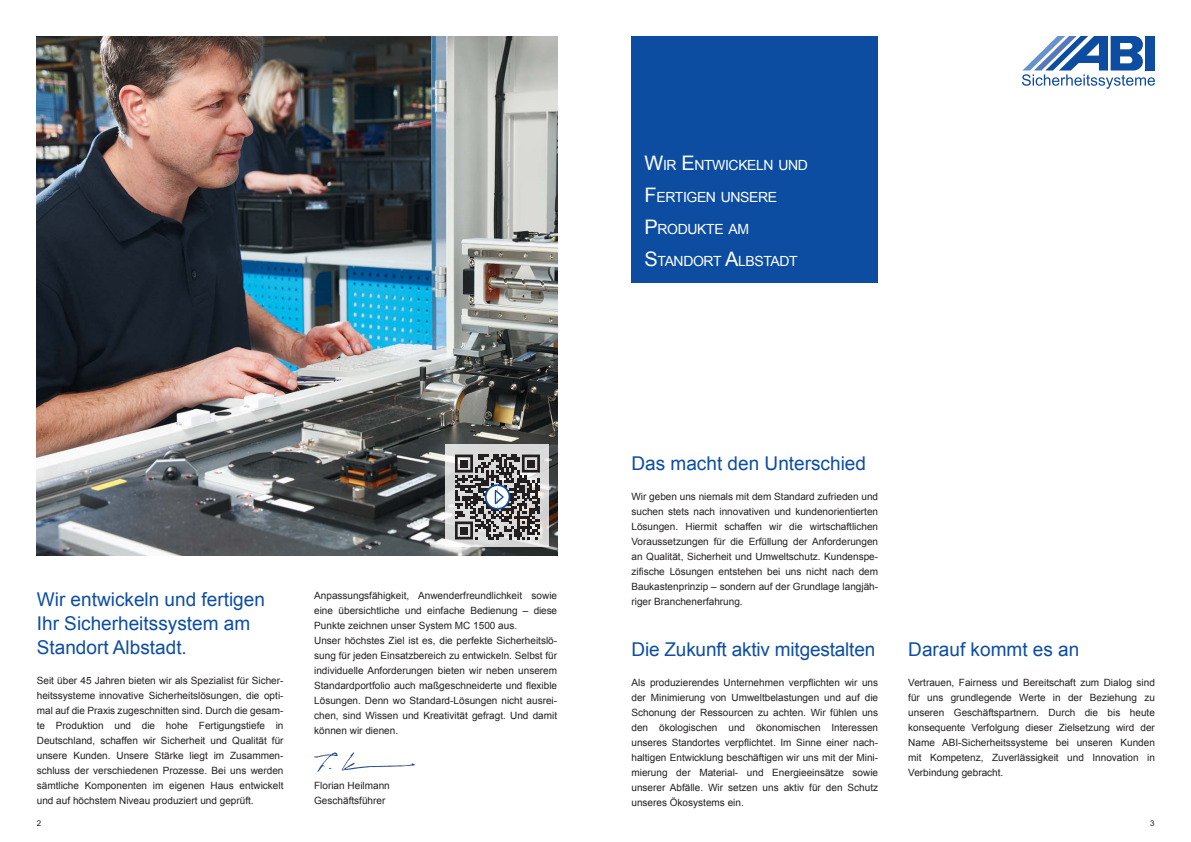
<style>
.page{position:relative;width:1191px;height:842px;background:#fff}
.page>*{position:absolute;margin:0;border:0;box-sizing:border-box;transform-origin:0 0}
.t1{font:19px/24px "Arial";color:#0d4da1}
.t2{font:14px "Arial";letter-spacing:-.03em;color:#fff}
.t3{font:10px/15px "Arial";color:#231f20;text-align:justify}
.t4{font:8px "Arial";color:#231f20}
.s1{font-size:20px}
</style>
<div class="page">
<img style="left:37px;top:36px;width:520px;height:520px">
<img style="left:314px;top:753px;width:101px;height:19px">
<svg style="left:446px;top:445px;width:103px;height:102px;fill:#d9d9d9"></svg>
<svg style="left:455px;top:454px;width:85px;height:85px"></svg>
<div style="left:631px;top:36px;width:247px;height:247px;background:#0d4da1"></div>
<svg style="left:1022px;top:36px;width:133px;height:53px"></svg>
<h2 class="t2" style="left:644px;top:156px;width:165px"><span class="s1">W</span>IR <span class="s1">E</span>NTWICKELN UND</h2>
<h2 class="t2" style="left:644px;top:188px;width:134px"><span class="s1">F</span>ERTIGEN UNSERE</h2>
<h2 class="t2" style="left:644px;top:220px;width:106px"><span class="s1">P</span>RODUKTE AM</h2>
<h2 class="t2" style="left:644px;top:252px;width:155px"><span class="s1">S</span>TANDORT <span class="s1">A</span>LBSTADT</h2>
<h1 class="t1" style="left:37px;top:587px;width:230px">Wir entwickeln und fertigen<br>Ihr Sicherheitssystem am<br>Standort Albstadt.</h1>
<p class="t3" style="left:37px;top:673px;width:248px">Seit über 45 Jahren bieten wir als Spezialist für Sicher&shy;heitssysteme innovative Sicherheitslösungen, die opti&shy;mal auf die Praxis zugeschnitten sind. Durch die gesam&shy;te Produktion und die hohe Fertigungstiefe in Deutschland, schaffen wir Sicherheit und Qualität für unsere Kunden. Unsere Stärke liegt im Zusammen&shy;schluss der verschiedenen Prozesse. Bei uns werden sämtliche Komponenten im eigenen Haus entwickelt und auf höchstem Niveau produziert und geprüft.</p>
<p class="t3" style="left:314px;top:588px;width:244px;text-align:left">Anpassungsfähigkeit, Anwenderfreundlichkeit sowie eine übersichtliche und einfache Bedienung – diese Punkte zeichnen unser System MC 1500 aus.<br>Unser höchstes Ziel ist es, die perfekte Sicherheitslö&shy;sung für jeden Einsatzbereich zu entwickeln. Selbst für individuelle Anforderungen bieten wir neben unserem Standardportfolio auch maßgeschneiderte und flexible Lösungen. Denn wo Standard-Lösungen nicht ausrei&shy;chen, sind Wissen und Kreativität gefragt. Und damit können wir dienen.</p>
<p class="t3" style="left:314px;top:778px;width:77px">Florian Heilmann<br>Geschäftsführer</p>
<h1 class="t1" style="left:631px;top:451px;width:236px">Das macht den Unterschied</h1>
<p class="t3" style="left:631px;top:489px;width:248px">Wir geben uns niemals mit dem Standard zufrieden und suchen stets nach innovativen und kundenorientierten Lösungen. Hiermit schaffen wir die wirtschaftlichen Voraussetzungen für die Erfüllung der Anforderungen an Qualität, Sicherheit und Umweltschutz. Kundenspe&shy;zifische Lösungen entstehen bei uns nicht nach dem Baukastenprinzip – sondern auf der Grundlage langjäh&shy;riger Branchenerfahrung.</p>
<h1 class="t1" style="left:631px;top:638px;width:245px">Die Zukunft aktiv mitgestalten</h1>
<p class="t3" style="left:631px;top:675px;width:248px">Als produzierendes Unternehmen verpflichten wir uns der Minimierung von Umweltbelastungen und auf die Schonung der Ressourcen zu achten. Wir fühlen uns den ökologischen und ökonomischen Interessen unseres Standortes verpflichtet. Im Sinne einer nach&shy;haltigen Entwicklung beschäftigen wir uns mit der Mini&shy;mierung der Material- und Energieeinsätze sowie unserer Abfälle. Wir setzen uns aktiv für den Schutz unseres Ökosystems ein.</p>
<h1 class="t1" style="left:908px;top:638px;width:173px">Darauf kommt es an</h1>
<p class="t3" style="left:908px;top:675px;width:248px">Vertrauen, Fairness und Bereitschaft zum Dialog sind für uns grundlegende Werte in der Beziehung zu unseren Geschäftspartnern. Durch die bis heute konsequente Verfolgung dieser Zielsetzung wird der Name ABI-Sicherheitssysteme bei unseren Kunden mit Kompetenz, Zuverlässigkeit und Innovation in Verbindung gebracht.</p>
<p class="t4" style="left:37px;top:818px;width:6px">2</p>
<p class="t4" style="left:1150px;top:818px;width:6px">3</p>
</div>
